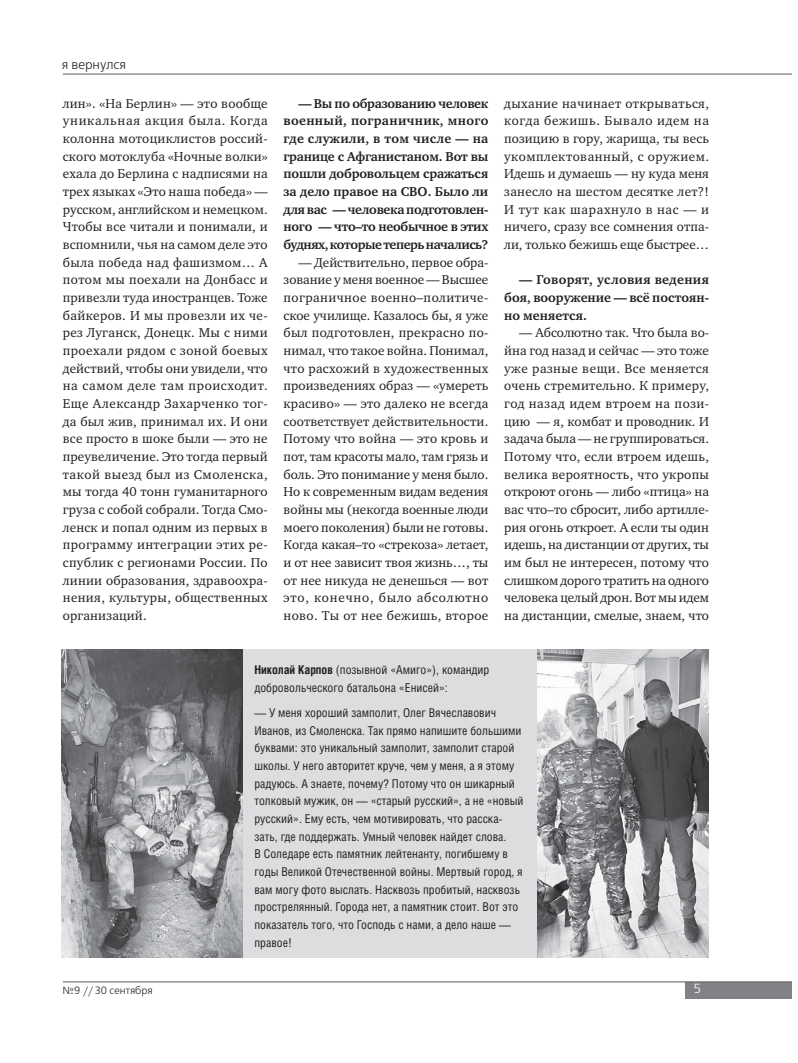
<style>
.page{position:relative;width:798px;height:1063px;background:#fff}
.page>*{position:absolute;margin:0;border:0;box-sizing:border-box;transform-origin:0 0}
.t1{font:13.12px/17.6px "Charter ITC";letter-spacing:.01em;color:#231f20;text-align:justify}
.t2{font:700 13.12px/17.6px "Charter ITC";letter-spacing:-.005em;color:#231f20;text-align:justify}
.t3{font:13.12px "Free Set C";color:#231f20}
.t4{font:13.12px "Free Set C";color:#fff}
.t5{font:12.12px/17.6px "Helios Cond";color:#231f20}
.t6{font:10.5px "Free Set C";color:#231f20}
.s1{font-weight:700}
</style>
<div class="page">
<div style="left:684px;top:982px;width:106px;height:16px;background:#808285"></div>
<hr style="left:63px;top:982px;width:727px;height:1px;background:#58595b">
<hr style="left:63px;top:74px;width:727px;height:1px;background:#58595b">
<div style="left:61px;top:649px;width:646px;height:309px;background:#dcddde"></div>
<img style="left:537px;top:649px;width:170px;height:309px">
<img style="left:61px;top:649px;width:181px;height:309px">
<p class="t3" style="left:62px;top:59px;width:66px">я вернулся</p>
<p class="t1" style="left:63px;top:95px;width:206px">лин». «На Берлин» — это вообще уникальная акция была. Когда колонна мотоциклистов россий&shy;ского мотоклуба «Ночные волки» ехала до Берлина с надписями на трех языках «Это наша победа» — русском, английском и немецком.<br>Чтобы все читали и понимали, и вспомнили, чья на самом деле это была победа над фашизмом… А потом мы поехали на Донбасс и привезли туда иностранцев. Тоже байкеров. И мы провезли их че&shy;рез Луганск, Донецк. Мы с ними проехали рядом с зоной боевых действий, чтобы они увидели, что на самом деле там происходит.<br>Еще Александр Захарченко тог&shy;да был жив, принимал их. И они все просто в шоке были — это не преувеличение. Это тогда первый такой выезд был из Смоленска, мы тогда 40 тонн гуманитарного груза с собой собрали. Тогда Смо&shy;ленск и попал одним из первых в программу интеграции этих ре&shy;спублик с регионами России. По линии образования, здравоохра&shy;нения, культуры, общественных организаций.</p>
<p class="t2" style="left:283px;top:95px;width:206px;text-indent:15px">— Вы по образованию человек военный, пограничник, много где служили, в том числе — на границе с Афганистаном. Вот вы пошли добровольцем сражаться за дело правое на СВО. Было ли для вас — человека подготовлен&shy;ного — что–то необычное в этих буднях, которые теперь начались?</p>
<p class="t1" style="left:283px;top:254px;width:206px;text-indent:15px">— Действительно, первое обра&shy;зование у меня военное — Высшее пограничное военно–политиче&shy;ское училище. Казалось бы, я уже был подготовлен, прекрасно по&shy;нимал, что такое война. Понимал, что расхожий в художественных произведениях образ — «умереть красиво» — это далеко не всегда соответствует действительности.<br>Потому что война — это кровь и пот, там красоты мало, там грязь и боль. Это понимание у меня было.<br>Но к современным видам ведения войны мы (некогда военные люди моего поколения) были не готовы.<br>Когда какая–то «стрекоза» летает, и от нее зависит твоя жизнь…, ты от нее никуда не денешься — вот это, конечно, было абсолютно ново. Ты от нее бежишь, второе</p>
<p class="t1" style="left:504px;top:95px;width:206px">дыхание начинает открываться, когда бежишь. Бывало идем на позицию в гору, жарища, ты весь укомплектованный, с оружием.<br>Идешь и думаешь — ну куда меня занесло на шестом десятке лет?!<br>И тут как шарахнуло в нас — и ничего, сразу все сомнения отпа&shy;ли, только бежишь еще быстрее…</p>
<p class="t2" style="left:504px;top:272px;width:206px;text-indent:15px">— Говорят, условия ведения боя, вооружение — всё постоян&shy;но меняется.</p>
<p class="t1" style="left:504px;top:325px;width:206px;text-indent:15px">— Абсолютно так. Что была во&shy;йна год назад и сейчас — это тоже уже разные вещи. Все меняется очень стремительно. К примеру, год назад идем втроем на пози&shy;цию — я, комбат и проводник. И задача была — не группироваться.<br>Потому что, если втроем идешь, велика вероятность, что укропы откроют огонь — либо «птица» на вас что–то сбросит, либо артилле&shy;рия огонь откроет. А если ты один идешь, на дистанции от других, ты им был не интересен, потому что слишком дорого тратить на одного человека целый дрон. Вот мы идем на дистанции, смелые, знаем, что</p>
<p class="t5" style="left:254px;top:662px;width:236px"><span class="s1">Николай Карпов</span> (позывной «Амиго»), командир добровольческого батальона «Енисей»:</p>
<p class="t5" style="left:254px;top:705px;width:270px">— У меня хороший замполит, Олег Вячеславович Иванов, из Смоленска. Так прямо напишите большими буквами: это уникальный замполит, замполит старой школы. У него авторитет круче, чем у меня, а я этому радуюсь. А знаете, почему? Потому что он шикарный толковый мужик, он — «старый русский», а не «новый русский». Ему есть, чем мотивировать, что расска&shy;зать, где поддержать. Умный человек найдет слова.<br>В Соледаре есть памятник лейтенанту, погибшему в годы Великой Отечественной войны. Мертвый город, я вам могу фото выслать. Насквозь пробитый, насквозь прострелянный. Города нет, а памятник стоит. Вот это показатель того, что Господь с нами, а дело наше — правое!</p>
<p class="t6" style="left:62px;top:986px;width:92px">№9 // 30 сентября</p>
<p class="t4" style="left:693px;top:983px;width:9px">5</p>
</div>
